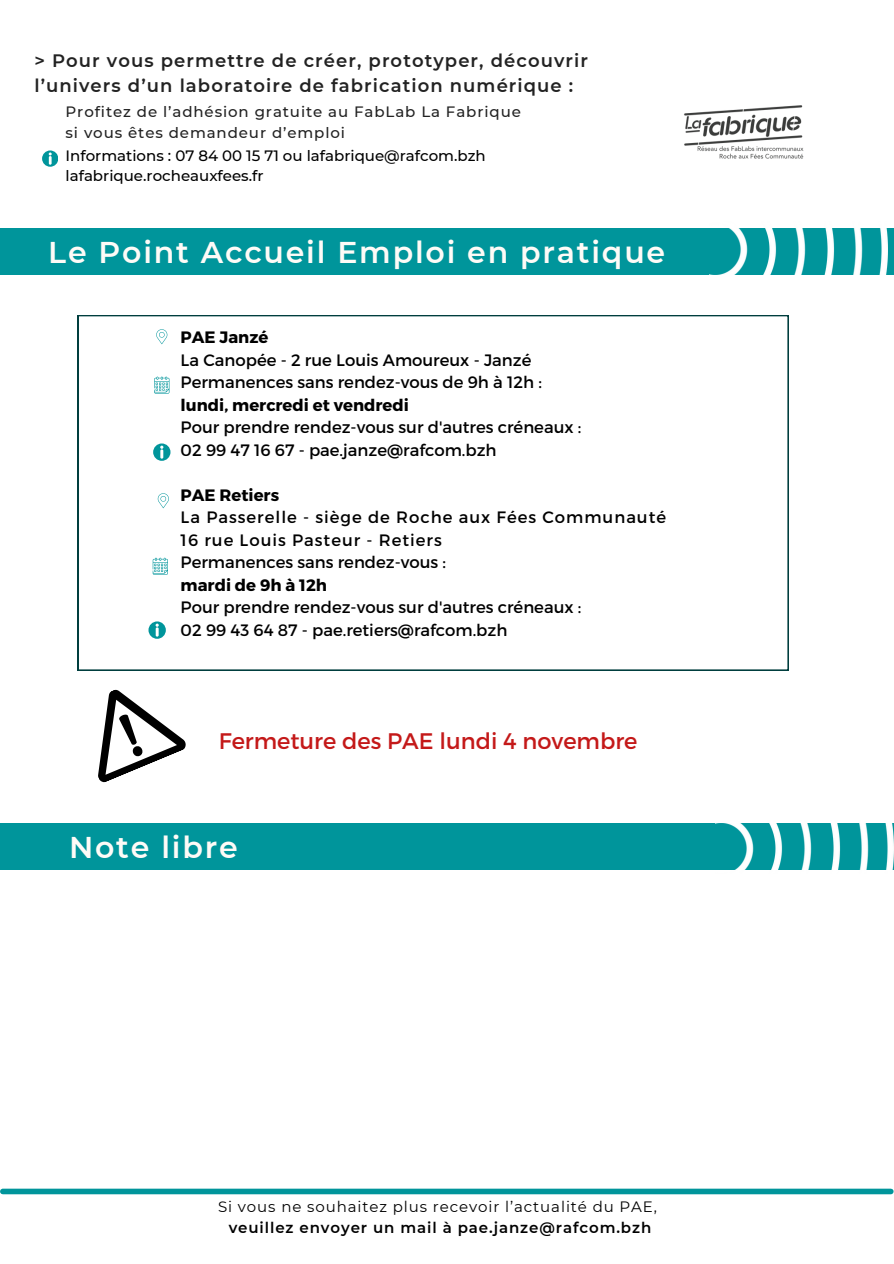
<style>
.page{position:relative;width:894px;height:1264px;background:#fff}
.page>*{position:absolute;margin:0;border:0;box-sizing:border-box;transform-origin:0 0}
.t1{font:600 30px "Montserrat";letter-spacing:.06em;color:#fefbf7}
.t2{font:22.5px "Montserrat";color:#c41919}
.t3{font:600 18px/24.8px "Montserrat";letter-spacing:.06em;color:#222}
.t4{font:16.5px/22.5px "Montserrat";color:#000}
.t5{font:500 15px "Montserrat";letter-spacing:.06em;color:#222}
.t6{font:500 15px/20.2px "Montserrat";color:#000}
.t7{font:15px "Montserrat";letter-spacing:.06em;color:#000}
.t8{font:600 15px "Montserrat";letter-spacing:.06em;color:#000}
.s1{font-weight:700}
</style>
<div class="page">
<div style="left:3px;top:1188px;width:887px;height:6px;background:#00959b"></div>
<div style="left:0;top:228px;width:893px;height:47px;background:#00959b"></div>
<img style="left:722px;top:228px;width:165px;height:46px">
<svg style="left:78px;top:315px;width:710px;height:355px"></svg>
<svg style="left:154px;top:376px;width:15px;height:17px"></svg>
<svg style="left:153px;top:443px;width:17px;height:17px"></svg>
<svg style="left:158px;top:493px;width:11px;height:15px"></svg>
<svg style="left:156px;top:329px;width:11px;height:15px"></svg>
<svg style="left:153px;top:557px;width:15px;height:17px"></svg>
<svg style="left:148px;top:621px;width:17px;height:17px"></svg>
<svg style="left:98px;top:689px;width:88px;height:94px"></svg>
<div style="left:0;top:823px;width:893px;height:47px;background:#00959b"></div>
<img style="left:715px;top:823px;width:177px;height:47px">
<svg style="left:42px;top:150px;width:16px;height:16px"></svg>
<img style="left:684px;top:105px;width:120px;height:54px">
<p class="t3" style="left:34px;top:48px;width:555px">&gt; Pour vous permettre de créer, prototyper, découvrir l’univers d’un laboratoire de fabrication numérique :</p>
<p class="t5" style="left:66px;top:103px;width:457px">Profitez de l’adhésion gratuite au FabLab La Fabrique</p>
<p class="t5" style="left:66px;top:123px;width:281px">si vous êtes demandeur d’emploi</p>
<p class="t6" style="left:66px;top:145px;width:421px">Informations : 07 84 00 15 71 ou lafabrique@rafcom.bzh lafabrique.rocheauxfees.fr</p>
<p class="t1" style="left:48px;top:233px;width:618px">Le Point Accueil Emploi en pratique</p>
<p class="t4" style="left:180px;top:325px;width:402px"><span class="s1">PAE Janzé<br></span>La Canopée - 2 rue Louis Amoureux - Janzé Permanences sans rendez-vous de 9h à 12h : <span class="s1">lundi, mercredi et vendredi<br></span>Pour prendre rendez-vous sur d'autres créneaux :<br>02 99 47 16 67 - pae.janze@rafcom.bzh</p>
<h5 class="t4" style="left:180px;top:483px;width:487px"><span class="s1">PAE Retiers<br></span>La Passerelle - siège de Roche aux Fées Communauté<br>16 rue Louis Pasteur - Retiers<br>Permanences sans rendez-vous :<br><span class="s1">mardi de 9h à 12h<br></span>Pour prendre rendez-vous sur d'autres créneaux :<br>02 99 43 64 87 - pae.retiers@rafcom.bzh</h5>
<p class="t2" style="left:219px;top:726px;width:420px">Fermeture des PAE lundi 4 novembre</p>
<h5 class="t1" style="left:69px;top:828px;width:170px">Note libre</h5>
<h1 class="t7" style="left:218px;top:1197px;width:440px">Si vous ne souhaitez plus recevoir l’actualité du PAE,</h1>
<p class="t8" style="left:229px;top:1218px;width:424px">veuillez envoyer un mail à pae.janze@rafcom.bzh</p>
</div>
